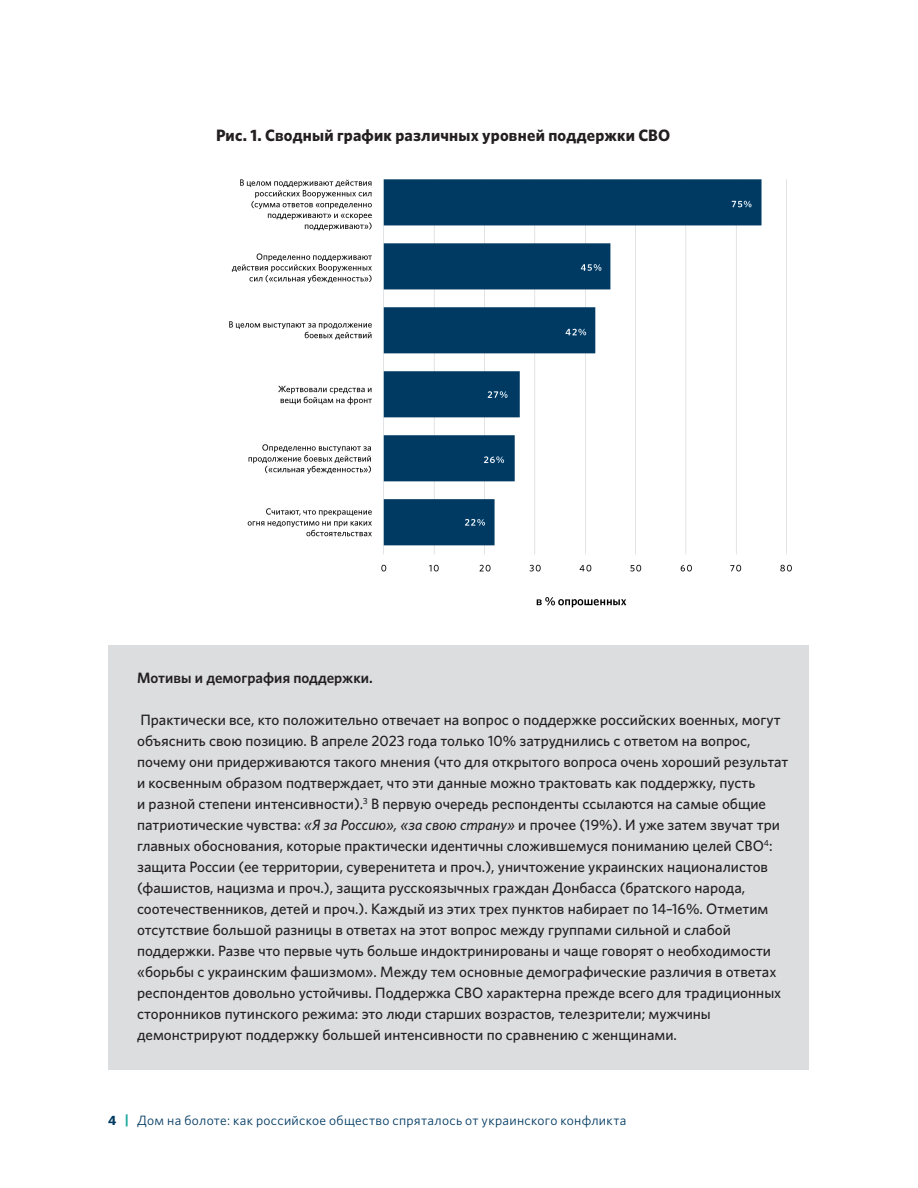
<style>
.page{position:relative;width:918px;height:1188px;background:#fff}
.page>*{position:absolute;margin:0;border:0;box-sizing:border-box;transform-origin:0 0}
.Figure__Box__Map_Header{font:700 16.5px "Whitney";letter-spacing:.01em;color:#231f20}
.Box_Text{font:500 15px/21px "Whitney";color:#231f20}
.Box_Text-2{font:600 15px "Whitney";color:#231f20}
.t1{font:13.5px "Whitney";letter-spacing:.02em;color:#003a62}
.s1{font-style:italic}
.s2{font-weight:700}
.s3{font-weight:700;color:#18a79d}
</style>
<div class="page">
<div style="left:109px;top:646px;width:700px;height:424px;background:#dcdddf"></div>
<img style="left:229px;top:179px;width:563px;height:429px">
<p class="Figure__Box__Map_Header" style="left:216px;top:125px;width:456px">Рис. 1. Сводный график различных уровней поддержки СВО</p>
<p class="Box_Text-2" style="left:137px;top:667px;width:237px">Мотивы и демография поддержки.</p>
<p class="Box_Text" style="left:137px;top:709px;width:653px">Практически все, кто положительно отвечает на вопрос о поддержке российских военных, могут объяснить свою позицию. В апреле 2023 года только 10% затруднились с ответом на вопрос, почему они придерживаются такого мнения (что для открытого вопроса очень хороший результат и косвенным образом подтверждает, что эти данные можно трактовать как поддержку, пусть<br>и разной степени интенсивности).<sup>3</sup> В первую очередь респонденты ссылаются на самые общие патриотические чувства: <span class="s1">«Я за Россию», «за свою страну»</span> и прочее (19%). И уже затем звучат три главных обоснования, которые практически идентичны сложившемуся пониманию целей СВО<sup>4</sup>: защита России (ее территории, суверенитета и проч.), уничтожение украинских националистов (фашистов, нацизма и проч.), защита русскоязычных граждан Донбасса (братского народа, соотечественников, детей и проч.). Каждый из этих трех пунктов набирает по 14–16%. Отметим отсутствие большой разницы в ответах на этот вопрос между группами сильной и слабой поддержки. Разве что первые чуть больше индоктринированы и чаще говорят о необходимости «борьбы с украинским фашизмом». Между тем основные демографические различия в ответах респондентов довольно устойчивы. Поддержка СВО характерна прежде всего для традиционных сторонников путинского режима: это люди старших возрастов, телезрители; мужчины демонстрируют поддержку большей интенсивности по сравнению с женщинами.</p>
<p class="t1" style="left:108px;top:1112px;width:520px"><span class="s2">4</span> <span class="s3">|</span> Дом на болоте: как российское общество спряталось от украинского конфликта</p>
</div>
